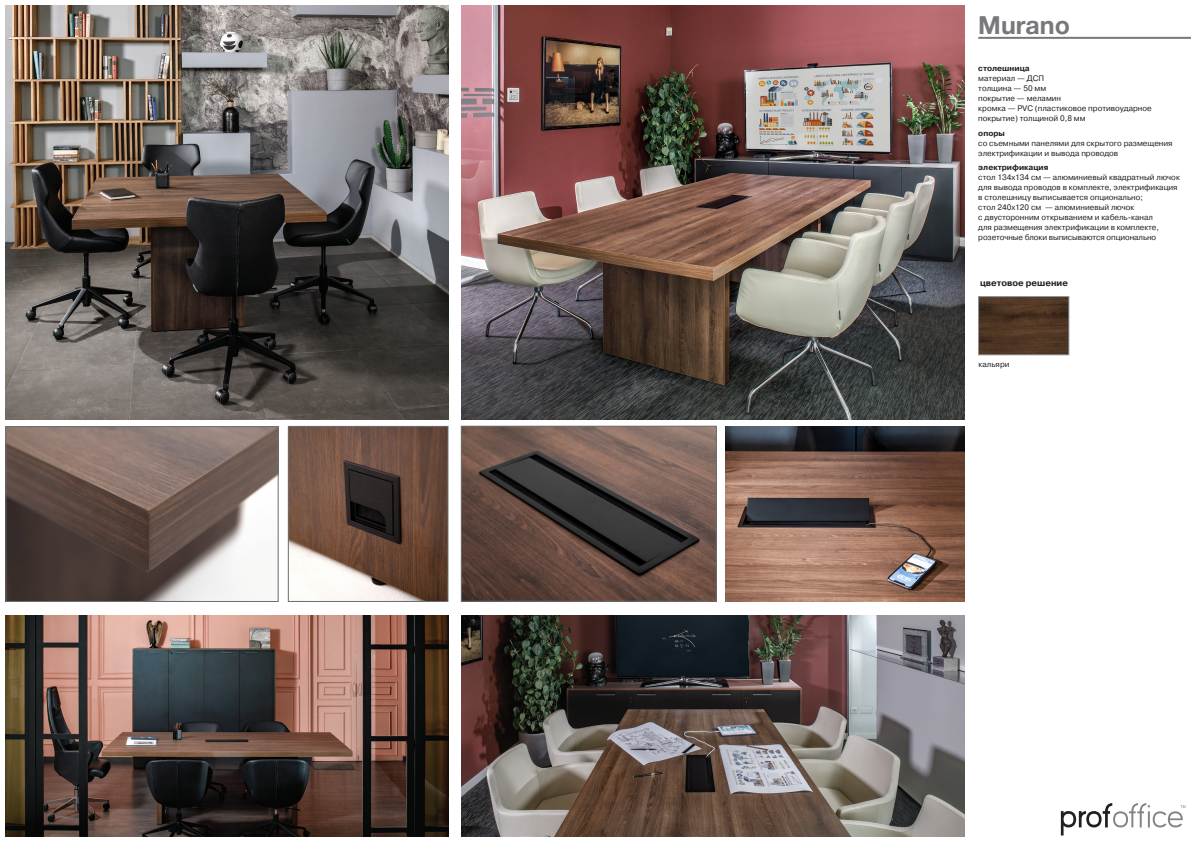
<style>
.page{position:relative;width:1191px;height:842px;background:#fff}
.page>*{position:absolute;margin:0;border:0;box-sizing:border-box;transform-origin:0 0}
.name{font:700 25px "Helvetica Neue LTCYR";color:#76787b}
.заголовок{font:700 9px "Pragmatica C";color:#231f20}
.spisok{font:8px/10px "Pragmatica C";color:#231f20}
.подпись{font:8px "Pragmatica C";letter-spacing:.01em;color:#231f20}
.s1{font-weight:700}
</style>
<div class="page">
<hr style="left:978px;top:37px;width:213px;height:2px;background:#76787b">
<svg style="left:1060px;top:803px;width:125px;height:32px"></svg>
<img style="left:980px;top:298px;width:87px;height:55px">
<div style="left:978px;top:296px;width:91px;height:59px;border:1px solid #939598"></div>
<img style="left:726px;top:426px;width:238px;height:175px">
<img style="left:461px;top:6px;width:503px;height:414px">
<img style="left:290px;top:428px;width:156px;height:171px">
<div style="left:288px;top:426px;width:160px;height:175px;border:1px solid #6c6d70"></div>
<img style="left:6px;top:6px;width:442px;height:414px">
<img style="left:8px;top:428px;width:268px;height:172px">
<div style="left:6px;top:426px;width:272px;height:176px;border:1px solid #6c6d70"></div>
<img style="left:463px;top:428px;width:251px;height:171px">
<div style="left:461px;top:426px;width:255px;height:175px;border:1px solid #6c6d70"></div>
<img style="left:461px;top:615px;width:503px;height:221px">
<img style="left:6px;top:615px;width:442px;height:221px">
<p class="name" style="left:978px;top:10px;width:93px">Murano</p>
<p class="spisok" style="left:978px;top:64px;width:175px"><span class="s1">столешница<br></span>материал — ДСП<br>толщина — 50 мм<br>покрытие — меламин<br>кромка — PVC (пластиковое противоударное покрытие) толщиной 0,8 мм</p>
<p class="spisok" style="left:978px;top:128px;width:196px"><span class="s1">опоры<br></span>со съемными панелями для скрытого размещения электрификации и вывода проводов</p>
<p class="spisok" style="left:978px;top:162px;width:203px"><span class="s1">электрификация<br></span>стол 134х134 см — алюминиевый квадратный лючок для вывода проводов в комплекте, электрификация в столешницу выписывается опционально;<br>стол 240х120 см — алюминиевый лючок<br>с двусторонним открыванием и кабель-канал<br>для размещения электрификации в комплекте, розеточные блоки выписываются опционально</p>
<p class="заголовок" style="left:980px;top:278px;width:89px">цветовое решение</p>
<p class="подпись" style="left:978px;top:360px;width:33px">кальяри</p>
</div>
